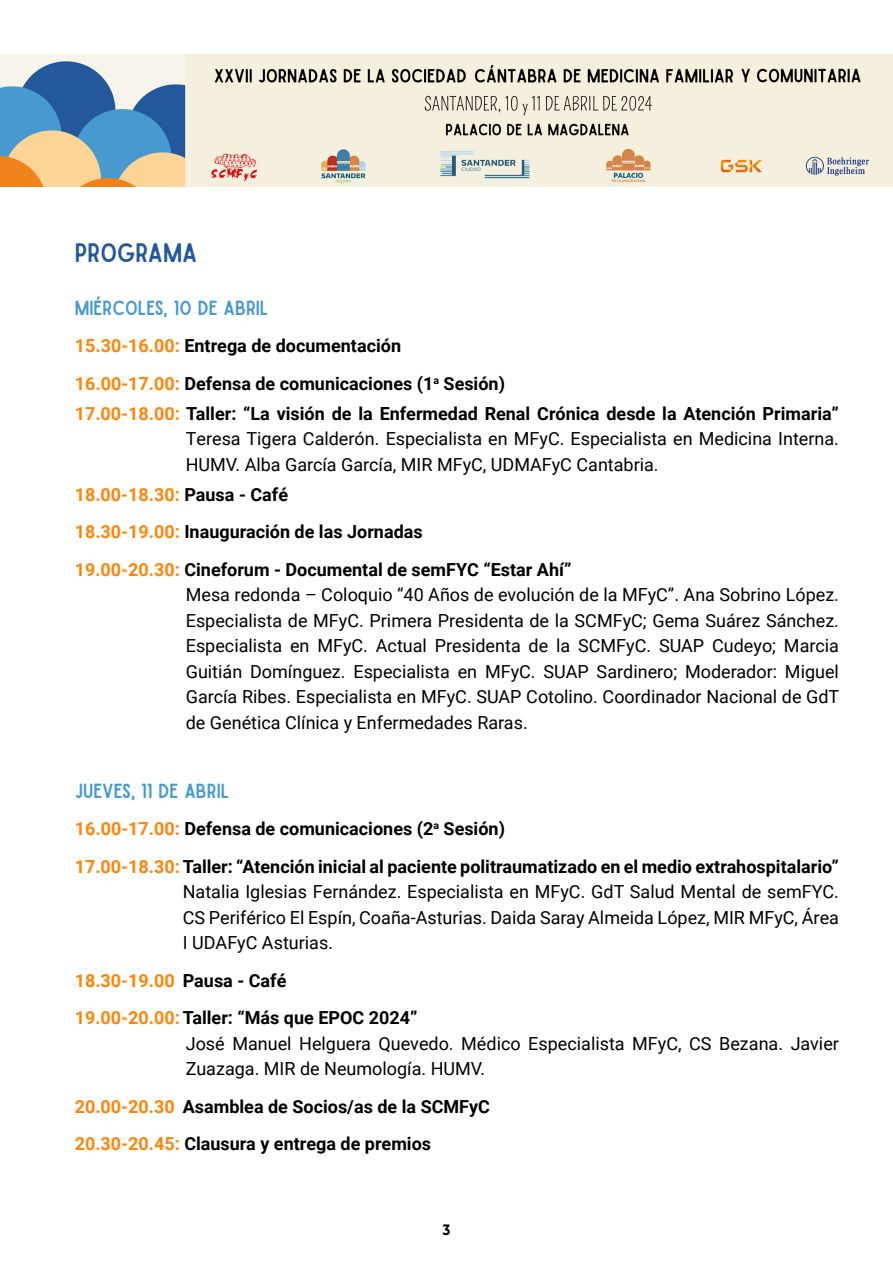
<style>
.page{position:relative;width:893px;height:1263px;background:#fff}
.page>*{position:absolute;margin:0;border:0;box-sizing:border-box;transform-origin:0 0}
.t1{font:25.5px "Sailors";color:#24589e}
.t2{font:19.5px "Sailors";color:#489bd0}
.t3{font:18px/25.5px "Roboto";color:#000;text-align:justify}
.t4{font:700 18px/37.5px "Roboto";color:#000}
.t5{font:700 15px "Montserrat";color:#000;scale:.85 1}
.s1{color:#ff8408}
.s2{color:#ff8509}
.s3{font-weight:700;color:#ff8509}
.s4{font-weight:700}
</style>
<div class="page">
<img style="left:0;top:54px;width:893px;height:132px">
<h1 class="t1" style="left:75px;top:238px;width:124px">PROGRAMA</h1>
<p class="t2" style="left:75px;top:296px;width:195px">MIÉRCOLES, 10 DE ABRIL</p>
<p class="t4" style="left:75px;top:326px;width:432px"><span class="s1">15.30-16.00:</span> Entrega de documentación<br><span class="s2">16.00-17.00:</span> Defensa de comunicaciones (1<sup>a</sup> Sesión)</p>
<p class="t3" style="left:186px;top:400px;width:655px;text-indent:-111px"><span class="s3">17.00-18.00:</span> <span class="s4">Taller: “La visión de la Enfermedad Renal Crónica desde la Atención Primaria” </span>Teresa Tigera Calderón. Especialista en MFyC. Especialista en Medicina Interna.<br>HUMV. Alba García García, MIR MFyC, UDMAFyC Cantabria.</p>
<p class="t4" style="left:75px;top:475px;width:498px"><span class="s2">18.00-18.30:</span> Pausa - Café<br><span class="s2">18.30-19.00:</span> Inauguración de las Jornadas<br><span class="s2">19.00-20.30:</span> Cineforum - Documental de semFYC “Estar Ahí”</p>
<p class="t3" style="left:186px;top:581px;width:655px">Mesa redonda – Coloquio “40 Años de evolución de la MFyC”. Ana Sobrino López.<br>Especialista de MFyC. Primera Presidenta de la SCMFyC; Gema Suárez Sánchez.<br>Especialista en MFyC. Actual Presidenta de la SCMFyC. SUAP Cudeyo; Marcia Guitián Domínguez. Especialista en MFyC. SUAP Sardinero; Moderador: Miguel García Ribes. Especialista en MFyC. SUAP Cotolino. Coordinador Nacional de GdT de Genética Clínica y Enfermedades Raras.</p>
<p class="t2" style="left:75px;top:779px;width:156px">JUEVES, 11 DE ABRIL</p>
<p class="t4" style="left:75px;top:809px;width:766px"><span class="s2">16.00-17.00:</span> Defensa de comunicaciones (2<sup>a</sup> Sesión)<br><span class="s2">17.00-18.30:</span> Taller: “Atención inicial al paciente politraumatizado en el medio extrahospitalario”</p>
<p class="t3" style="left:183px;top:878px;width:658px">Natalia Iglesias Fernández. Especialista en MFyC. GdT Salud Mental de semFYC.<br>CS Periférico El Espín, Coaña-Asturias. Daida Saray Almeida López, MIR MFyC, Área I UDAFyC Asturias.</p>
<p class="t4" style="left:75px;top:961px;width:344px"><span class="s2">18.30-19.00</span> Pausa - Café<br><span class="s2">19.00-20.00:</span> Taller: “Más que EPOC 2024”</p>
<p class="t3" style="left:186px;top:1030px;width:655px">José Manuel Helguera Quevedo. Médico Especialista MFyC, CS Bezana. Javier<br>Zuazaga. MIR de Neumología. HUMV.</p>
<p class="t4" style="left:75px;top:1087px;width:417px"><span class="s2">20.00-20.30</span> Asamblea de Socios/as de la SCMFyC<br><span class="s2">20.30-20.45:</span> Clausura y entrega de premios</p>
<p class="t5" style="left:443px;top:1218px;width:10px">3</p>
</div>
